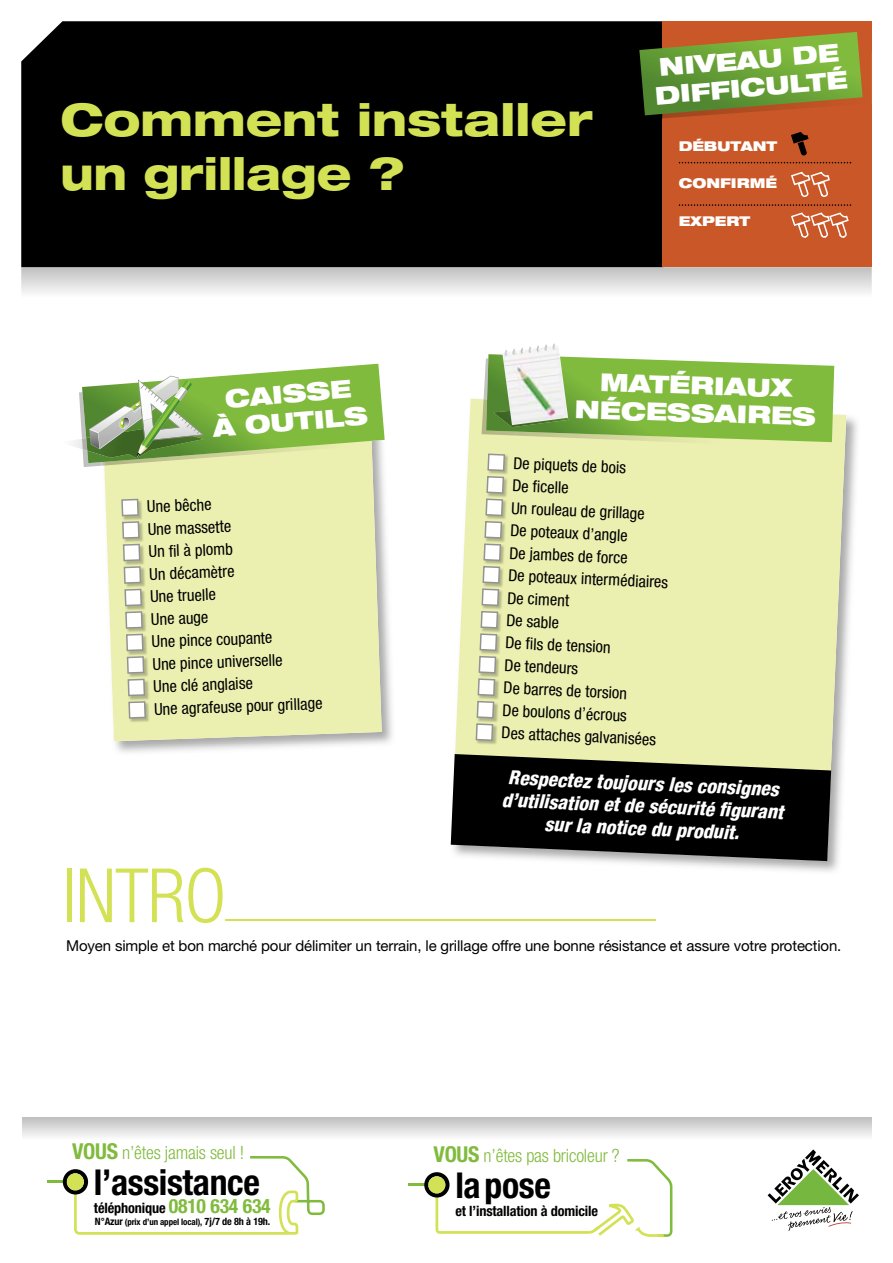
<style>
.page{position:relative;width:893px;height:1263px;background:#fff}
.page>*{position:absolute;margin:0;border:0;box-sizing:border-box;transform-origin:0 0}
.t1{font:300 condensed 75px "Helvetica Neue LT";letter-spacing:-.01em;color:#d3e154}
.t2{font:800 expanded 45px/54px "Helvetica Neue";color:#d3e154}
.t3{font:700 condensed 35.7px "Helvetica Neue";letter-spacing:-.01em;color:#000}
.t4{font:900 expanded 24.75px/27.8px "Helvetica Neue";color:#fff;text-align:center}
.t5{font:italic 800 condensed 19.5px/22.5px "Helvetica Neue";color:#fff;text-align:center}
.t6{font:300 condensed 18.3px "Helvetica Neue LT";letter-spacing:-.01em;color:#80bb3d}
.t7{font:condensed 16.5px/22.5px "Helvetica Neue";color:#000}
.t8{font:15px "Helvetica Neue LT";letter-spacing:-.01em;color:#000}
.t9{font:700 condensed 14.25px "Helvetica Neue";letter-spacing:-.01em;color:#000}
.t10{font:900 expanded 13.5px "Helvetica Neue";color:#fff}
.t11{font:700 condensed 8.85px "Helvetica Neue";letter-spacing:-.01em;color:#000}
.s1{font-family:"Helvetica Neue";font-weight:700;font-size:21.9px}
.s2{font-size:19.65px;color:#80bb3d}
.s3{font-size:10.2px}
</style>
<div class="page">
<svg style="left:21px;top:267px;width:851px;height:26px;background:#d8d8d8"></svg>
<div style="left:21px;top:21px;width:641px;height:246px;background:#000"></div>
<div style="left:662px;top:21px;width:210px;height:246px;background:#c95727"></div>
<svg style="left:791px;top:172px;width:39px;height:25px"></svg>
<svg style="left:791px;top:212px;width:58px;height:26px"></svg>
<svg style="left:632px;top:32px;width:240px;height:88px"></svg>
<svg style="left:679px;top:162px;width:172px;height:1px"></svg>
<svg style="left:679px;top:204px;width:172px;height:2px"></svg>
<svg style="left:791px;top:132px;width:17px;height:24px"></svg>
<img style="left:450px;top:398px;width:407px;height:474px">
<svg style="left:451px;top:399px;width:395px;height:462px;background:#eaefb4"></svg>
<div style="left:22px;top:1117px;width:850px;height:22px;background:linear-gradient(to bottom,#bebebe,#f7f7f7)"></div>
<svg style="left:768px;top:1149px;width:91px;height:82px"></svg>
<hr style="left:47px;top:1180px;width:28px;height:3px;background:#80bb3d">
<svg style="left:63px;top:1156px;width:262px;height:79px"></svg>
<hr style="left:408px;top:1183px;width:29px;height:3px;background:#80bb3d">
<svg style="left:424px;top:1159px;width:248px;height:78px"></svg>
<svg style="left:482px;top:354px;width:352px;height:91px;background:#92c158"></svg>
<img style="left:493px;top:407px;width:76px;height:20px">
<img style="left:502px;top:343px;width:66px;height:82px">
<svg style="left:451px;top:754px;width:380px;height:107px;background:#262621"></svg>
<img style="left:505px;top:454px;width:4px;height:44px">
<img style="left:505px;top:499px;width:2px;height:44px">
<img style="left:476px;top:741px;width:21px;height:4px">
<svg style="left:476px;top:453px;width:29px;height:288px"></svg>
<hr style="left:225px;top:920px;width:431px;height:1px;background:#d3e154">
<img style="left:114px;top:467px;width:279px;height:286px">
<div style="left:104px;top:467px;width:278px;height:274px;background:#ebf0b0"></div>
<svg style="left:72px;top:364px;width:313px;height:103px"></svg>
<img style="left:146px;top:589px;width:2px;height:66px">
<img style="left:127px;top:656px;width:23px;height:67px">
<svg style="left:121px;top:499px;width:25px;height:220px"></svg>
<h2 class="t2" style="left:61px;top:92px;width:534px">Comment installer un grillage ?</h2>
<h3 class="t4" style="left:651px;top:54px;width:194px;text-align:left;rotate:-5deg">NIVEAU DE<br>DIFFICULTÉ</h3>
<p class="t10" style="left:679px;top:137px;width:100px">DÉBUTANT</p>
<p class="t10" style="left:679px;top:175px;width:100px">CONFIRMÉ</p>
<p class="t10" style="left:679px;top:212px;width:73px">EXPERT</p>
<h3 class="t4" style="left:209px;top:386px;width:157px;rotate:-5deg">CAISSE<br>À OUTILS</h3>
<p class="t7" style="left:147px;top:495px;width:170px;rotate:-2deg">Une bêche<br>Une massette<br>Un fi l à plomb<br>Un décamètre<br>Une truelle<br>Une auge<br>Une pince coupante<br>Une pince universelle<br>Une clé anglaise<br>Une agrafeuse pour grillage</p>
<h1 class="t1" style="left:63px;top:853px;width:165px">INTRO</h1>
<h3 class="t4" style="left:576px;top:366px;width:243px;rotate:2deg">MATÉRIAUX<br>NÉCESSAIRES</h3>
<p class="t7" style="left:511px;top:452px;width:163px;rotate:2deg">De piquets de bois<br>De fi celle<br>Un rouleau de grillage<br>De poteaux d’angle<br>De jambes de force<br>De poteaux intermédiaires<br>De ciment<br>De sable<br>De fi ls de tension<br>De tendeurs<br>De barres de torsion<br>De boulons d’écrous<br>Des attaches galvanisées</p>
<p class="t5" style="left:503px;top:767px;width:283px;rotate:2deg">Respectez toujours les consignes d’utilisation et de sécurité fi gurant sur la notice du produit.</p>
<p class="t8" style="left:66px;top:936px;width:777px">Moyen simple et bon marché pour délimiter un terrain, le grillage offre une bonne résistance et assure votre protection.</p>
<p class="t6" style="left:72px;top:1142px;width:174px"><span class="s1">VOUS</span> n’êtes jamais seul !</p>
<h3 class="t3" style="left:94px;top:1160px;width:167px">l’assistance</h3>
<p class="t9" style="left:94px;top:1199px;width:178px">téléphonique <span class="s2">0810 634 634</span></p>
<p class="t11" style="left:95px;top:1216px;width:177px"><span class="s3">N°Azur</span> (prix d’un appel local), <span class="s3">7j/7 de 8h à 19h.</span></p>
<p class="t6" style="left:433px;top:1145px;width:188px"><span class="s1">VOUS</span> n’êtes pas bricoleur ?</p>
<h3 class="t3" style="left:455px;top:1163px;width:97px">la pose</h3>
<p class="t9" style="left:455px;top:1202px;width:144px">et l’installation à domicile</p>
</div>
